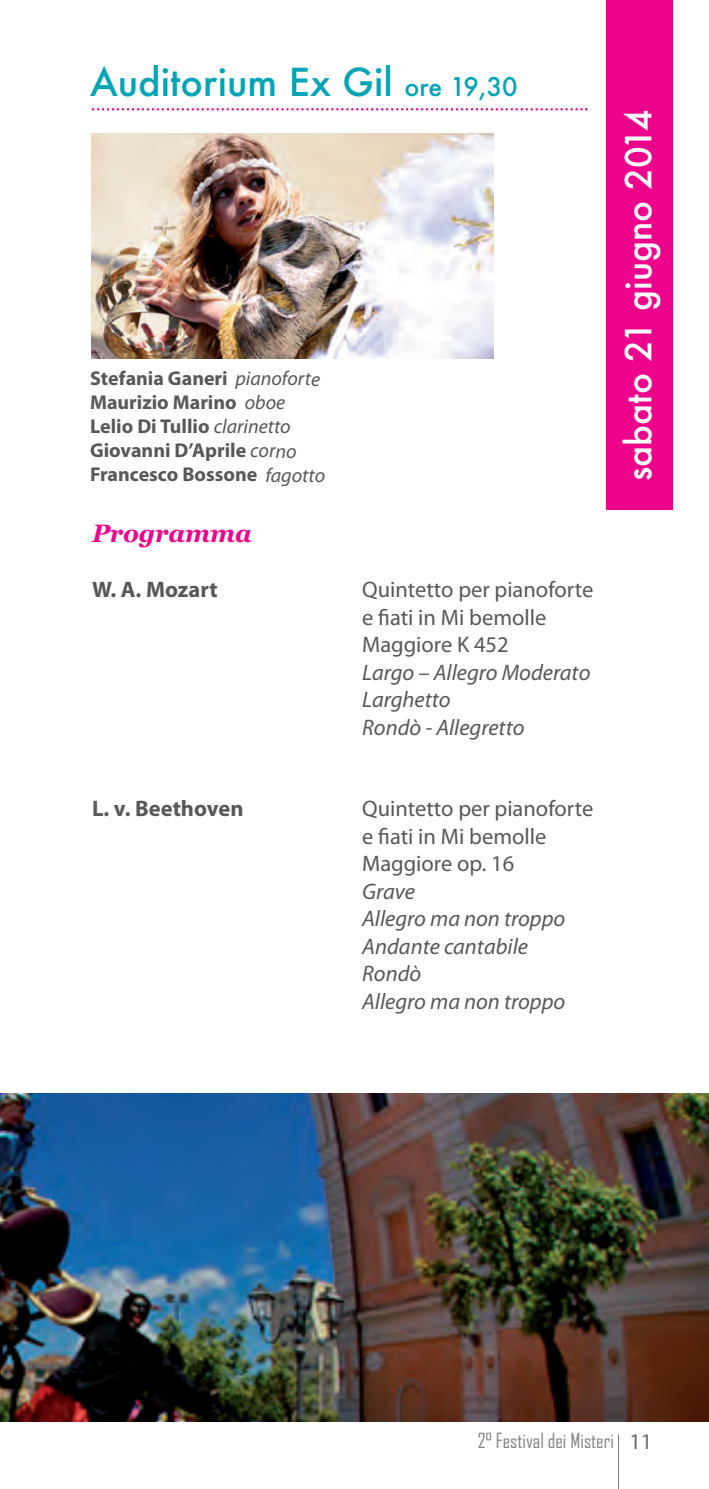
<style>
.page{position:relative;width:709px;height:1489px;background:#fff}
.page>*{position:absolute;margin:0;border:0;box-sizing:border-box;transform-origin:0 0}
.t1{font:500 37.5px "Futura";color:#00a4b5}
.t2{font:500 35px "Futura";color:#fff}
.t3{font:italic 700 25px "Georgia";color:#ed028c}
.t4{font:italic 22.5px/27.5px "Myriad Pro";color:#57585a}
.t5{font:22.5px/27.5px "Myriad Pro";color:#57585a}
.t6{font:700 22.5px "Myriad Pro";color:#57585a}
.t7{font:700 20px/24px "Myriad Pro";color:#57585a}
.t8{font:20px "Agency FB";color:#808285}
.s1{font-size:25px}
.s2{font-weight:400;font-style:italic}
.s3{font-family:"Myriad Pro";font-size:22.5px;color:#6c6d70}
</style>
<div class="page">
<hr style="left:618px;top:1433px;width:1px;height:55px;background:#808285">
<div style="left:606px;top:0;width:67px;height:509px;background:#ed028c"></div>
<svg style="left:92px;top:108px;width:495px;height:2px"></svg>
<img style="left:91px;top:133px;width:402px;height:226px">
<img style="left:0;top:1093px;width:709px;height:328px">
<h1 class="t1" style="left:90px;top:66px;width:429px">Auditorium Ex Gil <span class="s1">ore 19,30</span></h1>
<p class="t7" style="left:90px;top:368px;width:237px">Stefania Ganeri <span class="s2">pianoforte<br></span>Maurizio Marino <span class="s2">oboe<br></span>Lelio Di Tullio <span class="s2">clarinetto<br></span>Giovanni D’Aprile <span class="s2">corno<br></span>Francesco Bossone <span class="s2">fagotto</span></p>
<p class="t3" style="left:92px;top:518px;width:161px">Programma</p>
<p class="t6" style="left:92px;top:581px;width:127px">W. A. Mozart</p>
<p class="t5" style="left:362px;top:577px;width:233px">Quintetto per pianoforte e fiati in Mi bemolle<br>Maggiore K 452</p>
<p class="t4" style="left:362px;top:660px;width:230px">Largo – Allegro Moderato<br>Larghetto<br>Rondò - Allegretto</p>
<p class="t6" style="left:92px;top:800px;width:153px">L. v. Beethoven</p>
<p class="t5" style="left:362px;top:796px;width:233px">Quintetto per pianoforte e fiati in Mi bemolle<br>Maggiore op. 16</p>
<p class="t4" style="left:362px;top:879px;width:204px">Grave<br>Allegro ma non troppo<br>Andante cantabile<br>Rondò<br>Allegro ma non troppo</p>
<h2 class="t2" style="left:623px;top:481px;width:373px;rotate:-90deg">sabato 21 giugno 2014</h2>
<p class="t8" style="left:477px;top:1428px;width:176px">2° Festival dei Misteri <span class="s3">11</span></p>
</div>
